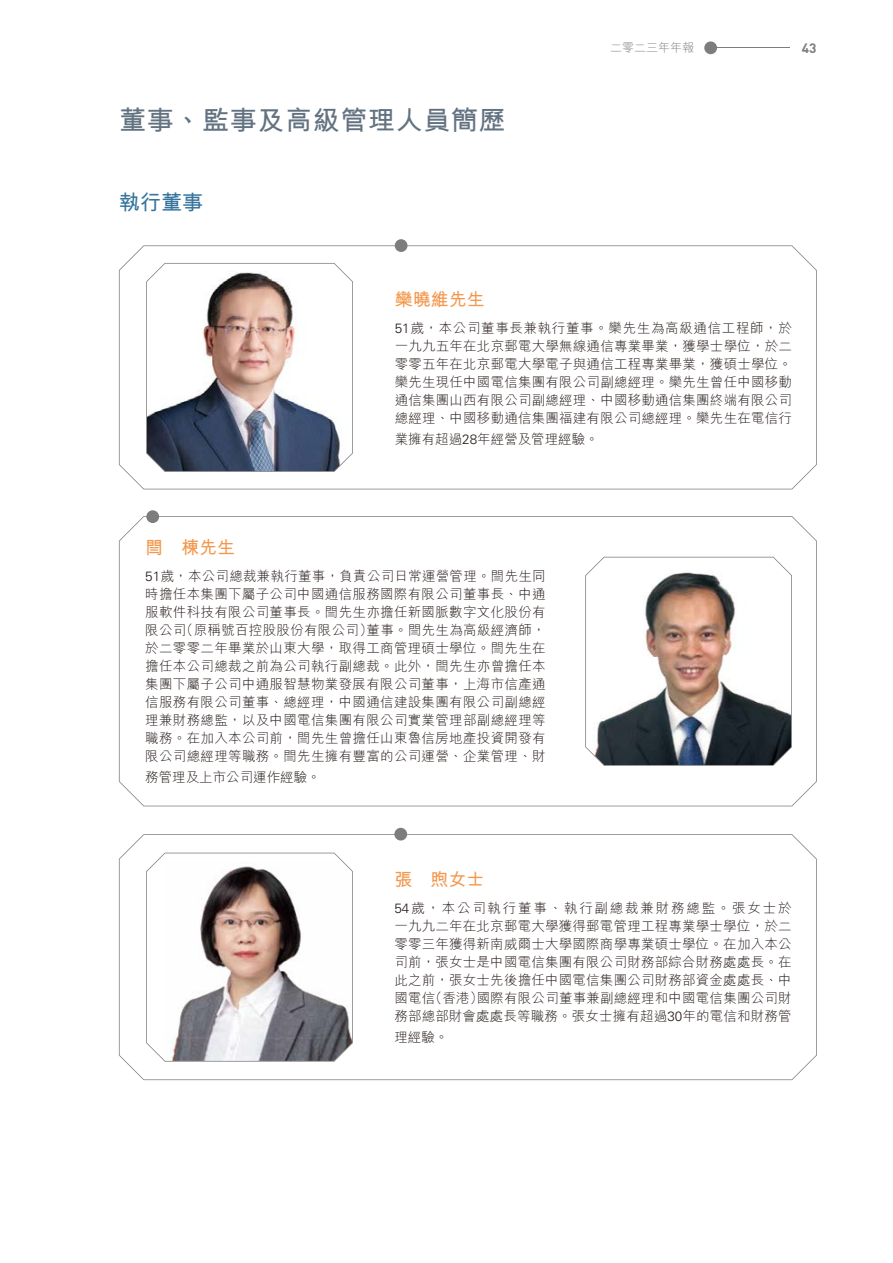
<style>
.page{position:relative;width:893px;height:1263px;background:#fff}
.page>*{position:absolute;margin:0;border:0;box-sizing:border-box;transform-origin:0 0}
.t1{font:27px "M Hei HK Bold E Ten B5 H";letter-spacing:.025em;color:#637281}
.t2{font:21px "M Hei HK Bold E Ten B5 H";color:#37759c}
.t3{font:18px "M Hei HK Bold E Ten B5 H";color:#f3994f}
.t4{font:13.5px/18px "M Hei HK Light E Ten B5 H";letter-spacing:.015em;color:#231916;text-align:justify}
.t5{font:700 13.5px "DIN Pro";color:#7d7d7d}
.t6{font:12px "M Hei HK Light E Ten B5 H";color:#7d7d7d}
.s1{font-family:"Univers LT Std";font-weight:300}
</style>
<div class="page">
<hr style="left:711px;top:47px;width:79px;height:1px;background:#7d7d7d">
<div style="left:704px;top:41px;width:13px;height:13px;background:#7d7d7d;border-radius:50%"></div>
<div style="left:395px;top:239px;width:12px;height:13px;background:#7d7d7d;border-radius:50%"></div>
<div style="left:394px;top:828px;width:13px;height:12px;background:#7d7d7d;border-radius:50%"></div>
<svg style="left:119px;top:834px;width:698px;height:246px"></svg>
<svg style="left:146px;top:853px;width:207px;height:209px"></svg>
<div style="left:146px;top:510px;width:13px;height:13px;background:#7d7d7d;border-radius:50%"></div>
<svg style="left:119px;top:516px;width:698px;height:290px"></svg>
<img style="left:585px;top:557px;width:207px;height:209px">
<svg style="left:119px;top:245px;width:698px;height:244px"></svg>
<img style="left:146px;top:263px;width:207px;height:209px">
<h1 class="t1" style="left:119px;top:110px;width:388px">董事、監事及高級管理人員簡歷</h1>
<h2 class="t2" style="left:119px;top:194px;width:86px">執行董事</h2>
<p class="t6" style="left:610px;top:43px;width:85px">二零二三年年報</p>
<p class="t5" style="left:802px;top:43px;width:16px">43</p>
<h3 class="t3" style="left:395px;top:292px;width:92px">欒曉維先生</h3>
<p class="t4" style="left:395px;top:320px;width:399px"><span class="s1">51</span>歲，本公司董事長兼執行董事。欒先生為高級通信工程師，於一九九五年在北京郵電大學無線通信專業畢業，獲學士學位，於二零零五年在北京郵電大學電子與通信工程專業畢業，獲碩士學位。欒先生現任中國電信集團有限公司副總經理。欒先生曾任中國移動通信集團山西有限公司副總經理、中國移動通信集團終端有限公司總經理、中國移動通信集團福建有限公司總經理。欒先生在電信行</p>
<p class="t4" style="left:395px;top:431px;width:206px">業擁有超過<span class="s1">28</span>年經營及管理經驗。</p>
<h3 class="t3" style="left:145px;top:541px;width:92px">閆 棟先生</h3>
<p class="t4" style="left:145px;top:569px;width:402px"><span class="s1">51</span>歲，本公司總裁兼執行董事，負責公司日常運營管理。閆先生同時擔任本集團下屬子公司中國通信服務國際有限公司董事長、中通服軟件科技有限公司董事長。閆先生亦擔任新國脈數字文化股份有限公司（原稱號百控股股份有限公司）董事。閆先生為高級經濟師，於二零零二年畢業於山東大學，取得工商管理碩士學位。閆先生在擔任本公司總裁之前為公司執行副總裁。此外，閆先生亦曾擔任本集團下屬子公司中通服智慧物業發展有限公司董事，上海市信產通信服務有限公司董事、總經理，中國通信建設集團有限公司副總經理兼財務總監，以及中國電信集團有限公司實業管理部副總經理等職務。在加入本公司前，閆先生曾擔任山東魯信房地產投資開發有限公司總經理等職務。閆先生擁有豐富的公司運營、企業管理、財</p>
<p class="t4" style="left:145px;top:770px;width:177px">務管理及上市公司運作經驗。</p>
<h3 class="t3" style="left:394px;top:873px;width:92px">張 煦女士</h3>
<p class="t4" style="left:394px;top:901px;width:399px"><span class="s1">54</span>歲，本公司執行董事、執行副總裁兼財務總監。張女士於一九九二年在北京郵電大學獲得郵電管理工程專業學士學位，於二零零三年獲得新南威爾士大學國際商學專業碩士學位。在加入本公司前，張女士是中國電信集團有限公司財務部綜合財務處處長。在此之前，張女士先後擔任中國電信集團公司財務部資金處處長、中國電信（香港）國際有限公司董事兼副總經理和中國電信集團公司財務部總部財會處處長等職務。張女士擁有超過<span class="s1">30</span>年的電信和財務管</p>
<p class="t4" style="left:394px;top:1030px;width:55px">理經驗。</p>
</div>
